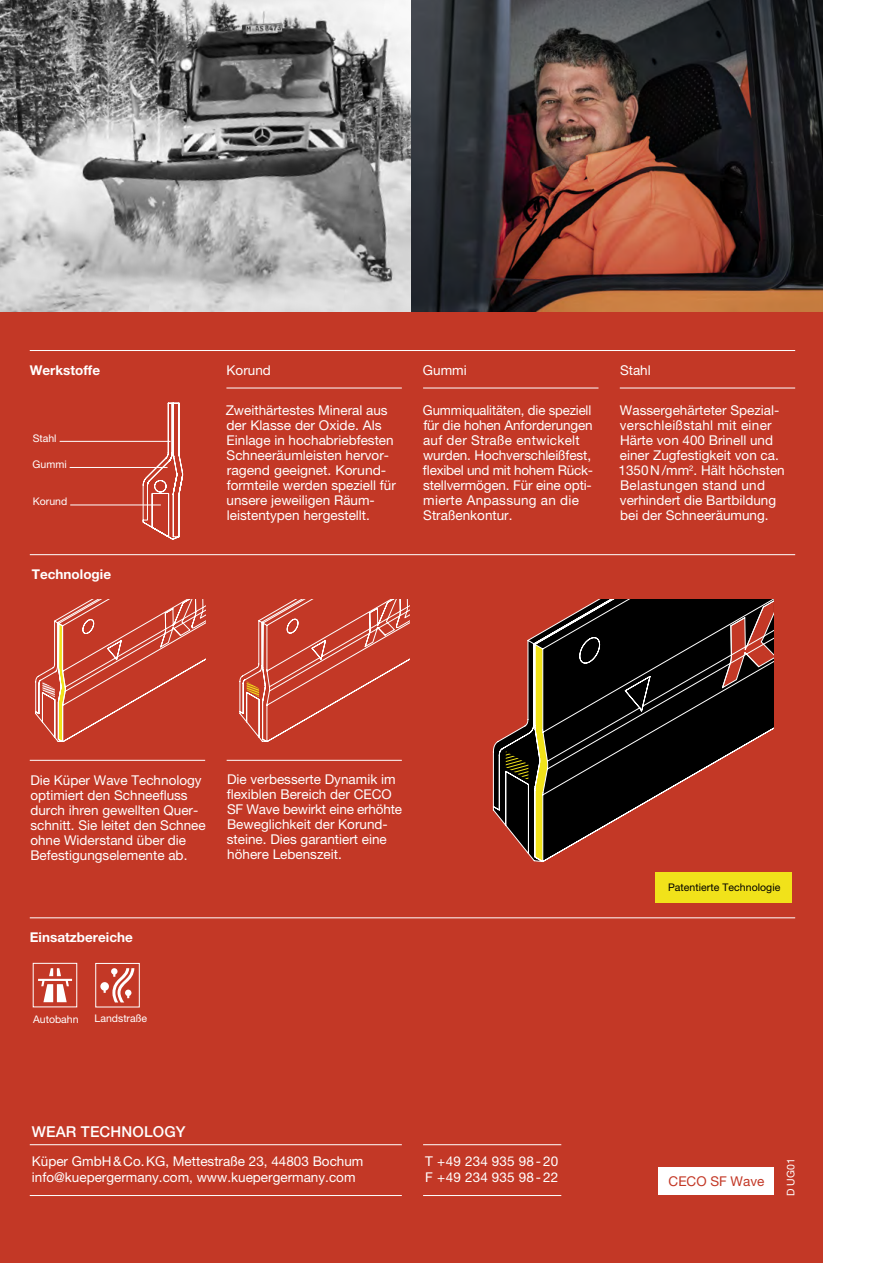
<style>
.page{position:relative;width:893px;height:1263px;background:#fff}
.page>*{position:absolute;margin:0;border:0;box-sizing:border-box;transform-origin:0 0}
.t1{font:500 15px "Helvetica Neue LT Pro";letter-spacing:.01em;color:#fff}
.t2{font:13.5px/15px "Helvetica Neue LT Pro";color:#fff}
.t3{font:700 13.5px "Helvetica Neue LT Pro";color:#fff}
.t4{font:13.5px "Helvetica Neue LT Pro";color:#c33826}
.t5{font:10.5px "Helvetica Neue LT Pro";color:#fff}
.t6{font:10.5px "Helvetica Neue LT Pro";letter-spacing:.005em;color:#000}
</style>
<div class="page">
<img style="left:0;top:0;width:823px;height:313px">
<div style="left:0;top:313px;width:823px;height:950px;background:#c33826"></div>
<hr style="left:30px;top:554px;width:765px;height:1px;background:#fff">
<div style="left:658px;top:1168px;width:116px;height:27px;background:#fff"></div>
<hr style="left:30px;top:350px;width:765px;height:1px;background:#fff">
<hr style="left:30px;top:917px;width:765px;height:1px;background:#fff">
<hr style="left:423px;top:388px;width:175px;height:1px;background:#fff">
<hr style="left:620px;top:388px;width:175px;height:1px;background:#fff">
<hr style="left:226px;top:388px;width:176px;height:1px;background:#fff">
<hr style="left:60px;top:441px;width:111px;height:1px;background:#fff">
<hr style="left:70px;top:467px;width:98px;height:1px;background:#fff">
<hr style="left:70px;top:504px;width:91px;height:1px;background:#fff">
<svg style="left:143px;top:403px;width:40px;height:137px"></svg>
<hr style="left:30px;top:760px;width:175px;height:1px;background:#fff">
<hr style="left:227px;top:760px;width:175px;height:1px;background:#fff">
<div style="left:655px;top:872px;width:137px;height:30px;background:#f1e21a"></div>
<svg style="left:38px;top:968px;width:34px;height:34px"></svg>
<div style="left:33px;top:963px;width:44px;height:44px;border:1px solid #fff"></div>
<div style="left:95px;top:963px;width:45px;height:44px;border:1px solid #fff"></div>
<svg style="left:100px;top:968px;width:34px;height:34px"></svg>
<hr style="left:30px;top:1144px;width:372px;height:1px;background:#fff">
<hr style="left:30px;top:1195px;width:372px;height:1px;background:#fff">
<hr style="left:423px;top:1144px;width:138px;height:1px;background:#fff">
<hr style="left:423px;top:1195px;width:138px;height:1px;background:#fff">
<svg style="left:493px;top:600px;width:281px;height:262px"></svg>
<svg style="left:506px;top:751px;width:22px;height:29px"></svg>
<svg style="left:35px;top:599px;width:170px;height:143px"></svg>
<svg style="left:239px;top:600px;width:171px;height:142px"></svg>
<p class="t3" style="left:30px;top:361px;width:72px">Werkstoffe</p>
<p class="t5" style="left:33px;top:432px;width:25px">Stahl</p>
<p class="t5" style="left:33px;top:458px;width:36px">Gummi</p>
<p class="t5" style="left:33px;top:495px;width:36px">Korund</p>
<p class="t3" style="left:32px;top:566px;width:81px">Technologie</p>
<p class="t2" style="left:227px;top:362px;width:46px">Korund</p>
<p class="t2" style="left:226px;top:403px;width:172px">Zweithärtestes Mineral aus der Klasse der Oxide. Als<br>Einlage in hochabriebfesten<br>Schneeräumleisten hervor&shy;ragend geeignet. Korund&shy;formteile werden speziell für unsere jeweiligen Räum&shy;leistentypen hergestellt.</p>
<p class="t2" style="left:423px;top:362px;width:45px">Gummi</p>
<p class="t2" style="left:423px;top:403px;width:172px">Gummiqualitäten, die speziell für die hohen Anforderungen auf der Straße entwickelt wurden. Hochverschleißfest, flexibel und mit hohem Rück&shy;stellvermögen. Für eine opti&shy;mierte Anpassung an die<br>Straßenkontur.</p>
<p class="t2" style="left:620px;top:362px;width:32px">Stahl</p>
<p class="t2" style="left:618px;top:403px;width:168px">Wassergehärteter Spezial&shy;verschleißstahl mit einer<br>Härte von 400 Brinell und einer Zugfestigkeit von ca.<br>1350N/mm<sup>2</sup>. Hält höchsten<br>Belastungen stand und verhindert die Bartbildung bei der Schneeräumung.</p>
<p class="t2" style="left:30px;top:772px;width:177px">Die Küper Wave Technology optimiert den Schneefluss durch ihren gewellten Quer&shy;schnitt. Sie leitet den Schnee ohne Widerstand über die<br>Befestigungselemente ab.</p>
<p class="t2" style="left:227px;top:772px;width:177px">Die verbesserte Dynamik im flexiblen Bereich der CECO<br>SF Wave bewirkt eine erhöhte<br>Beweglichkeit der Korund&shy;steine. Dies garantiert eine höhere Lebenszeit.</p>
<p class="t3" style="left:30px;top:929px;width:104px">Einsatzbereiche</p>
<p class="t5" style="left:33px;top:1012px;width:47px">Autobahn</p>
<p class="t5" style="left:95px;top:1012px;width:54px">Landstraße</p>
<p class="t1" style="left:32px;top:1122px;width:155px">WEAR TECHNOLOGY</p>
<p class="t1" style="left:32px;top:1129px;width:155px">WEAR TECHNOLOGY</p>
<p class="t2" style="left:32px;top:1153px;width:333px;line-height:16.2px">Küper GmbH&amp;Co.KG, Mettestraße 23, 44803 Bochum info@kuepergermany.com, www.kuepergermany.com</p>
<p class="t2" style="left:425px;top:1153px;width:134px;line-height:16.2px">T +49 234 935 98 - 20<br>F +49 234 935 98 - 22</p>
<p class="t2" style="left:32px;top:1159px;width:339px;line-height:16.2px">Küper GmbH&amp;Co.KG, Mettestrasse 23, 44803 Bochum info@kuepergermany.com, www.kuepergermany.com</p>
<p class="t2" style="left:425px;top:1159px;width:134px;line-height:16.2px">T +49 234 935 98 - 20<br>F +49 234 935 98 - 22</p>
<p class="t6" style="left:668px;top:881px;width:114px">Patentierte Technologie</p>
<p class="t4" style="left:669px;top:1173px;width:97px">CECO SF Wave</p>
<p class="t5" style="left:784px;top:1196px;width:39px;rotate:-90deg">D UG01</p>
</div>
